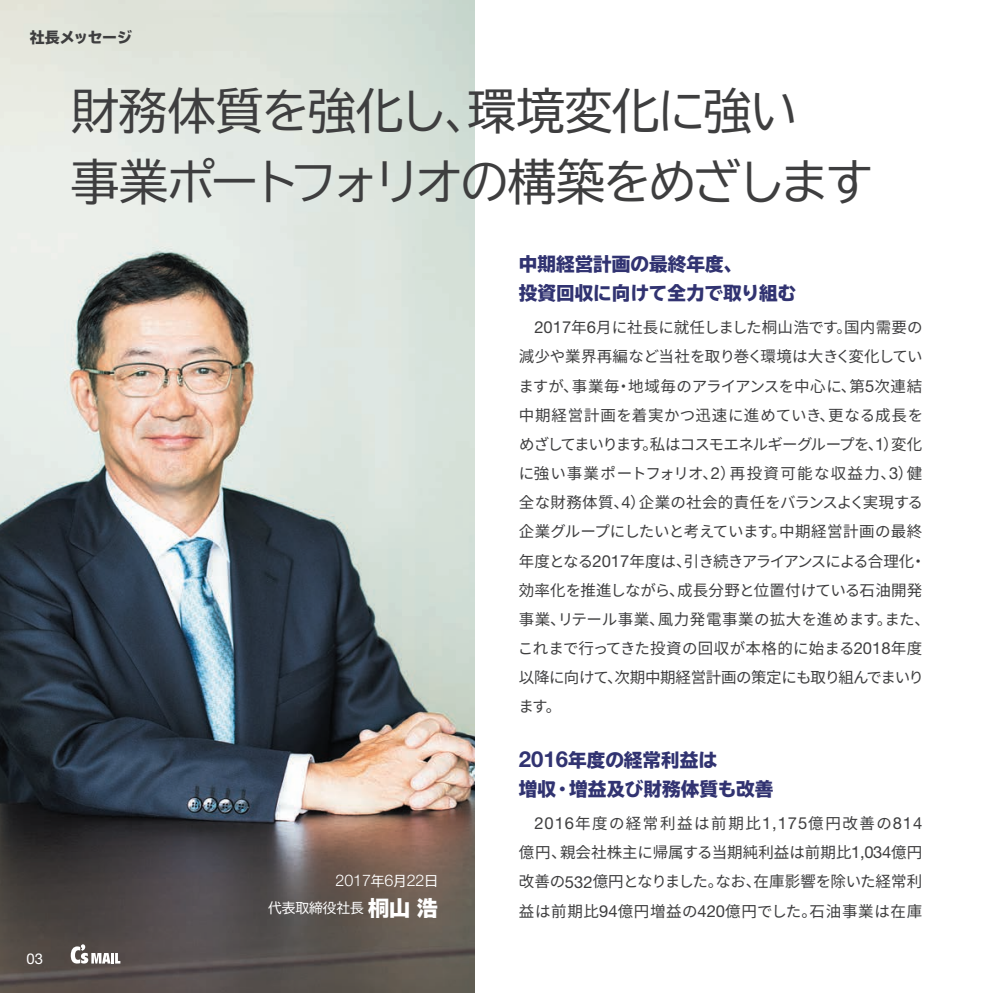
<style>
.page{position:relative;width:993px;height:993px;background:#fff}
.page>*{position:absolute;margin:0;border:0;box-sizing:border-box;transform-origin:0 0}
.t1{font:48.3px "TBUD Go Std";letter-spacing:-.08em;color:#3e3e3f}
.t2{font:48.3px "TBUD Go Std";letter-spacing:-.045em;color:#3e3e3f}
.段落スタイル_1{font:800 18.55px "TBUD Go Std";color:#313371}
.t3{font:300 16.1px "Helvetica Neue";letter-spacing:-.01em;color:#fff}
.a{font:15.58px/29.2px "Noto Sans CJ Kjp";letter-spacing:-.005em;color:#3e3e3f}
.t4{font:800 14.88px "TBUD Go Std";letter-spacing:-.01em;color:#3e3e3f}
.t5{font:14.88px "Helvetica Neue";color:#fff}
.t6{font:13.65px "TBUD Go Std";color:#fff}
.s1{font-family:"TBUD Go Std";font-weight:400;font-size:13.65px}
.s2{font-weight:800;font-size:21px}
.s3{font-family:"Helvetica Neue";font-size:16.62px}
.s4{font-family:"Helvetica Neue";font-weight:700;font-size:22.05px}
</style>
<div class="page">
<img style="left:0;top:0;width:474px;height:992px">
<svg style="left:71px;top:944px;width:49px;height:19px"></svg>
<p class="t4" style="left:30px;top:29px;width:104px">社長メッセージ</p>
<p class="t2" style="left:71px;top:71px;width:729px">財務体質を強化し、環境変化に強い</p>
<p class="t1" style="left:71px;top:142px;width:804px">事業ポートフォリオの構築をめざします</p>
<p class="t5" style="left:27px;top:949px;width:18px">03</p>
<p class="t3" style="left:335px;top:870px;width:104px">2017<span class="s1">年</span>6<span class="s1">月</span>22<span class="s1">日</span></p>
<p class="t6" style="left:268px;top:896px;width:171px">代表取締役社長<span class="s2">桐山浩</span></p>
<p class="段落スタイル_1" style="left:518px;top:253px;width:225px">中期経営計画の最終年度、</p>
<p class="段落スタイル_1" style="left:518px;top:283px;width:279px">投資回収に向けて全力で取り組む</p>
<p class="a" style="left:517px;top:313px;width:413px;text-indent:17px"><span class="s3">2017</span>年<span class="s3">6</span>月に社長に就任しました桐山浩です。国内需要の減少や業界再編など当社を取り巻く環境は大きく変化していますが、事業毎・地域毎のアライアンスを中心に、第<span class="s3">5</span>次連結中期経営計画を着実かつ迅速に進めていき、更なる成長をめざしてまいります。私はコスモエネルギーグループを、<span class="s3">1</span>）変化に強い事業ポートフォリオ、<span class="s3">2</span>）再投資可能な収益力、<span class="s3">3</span>）健全な財務体質、<span class="s3">4</span>）企業の社会的責任をバランスよく実現する企業グループにしたいと考えています。中期経営計画の最終年度となる<span class="s3">2017</span>年度は、引き続きアライアンスによる合理化・効率化を推進しながら、成長分野と位置付けている石油開発事業、リテール事業、風力発電事業の拡大を進めます。また、これまで行ってきた投資の回収が本格的に始まる<span class="s3">2018</span>年度以降に向けて、次期中期経営計画の策定にも取り組んでまいります。</p>
<p class="段落スタイル_1" style="left:518px;top:749px;width:200px"><span class="s4">2016</span>年度の経常利益は</p>
<p class="段落スタイル_1" style="left:518px;top:778px;width:256px">増収・増益及び財務体質も改善</p>
<p class="a" style="left:518px;top:808px;width:405px;text-align:justify;text-indent:16px"><span class="s3">2016</span>年度の経常利益は前期比<span class="s3">1,175</span>億円改善の<span class="s3">814</span>億円、親会社株主に帰属する当期純利益は前期比<span class="s3">1,034</span>億円改善の<span class="s3">532</span>億円となりました。なお、在庫影響を除いた経常利益は前期比<span class="s3">94</span>億円増益の<span class="s3">420</span>億円でした。石油事業は在庫</p>
</div>
